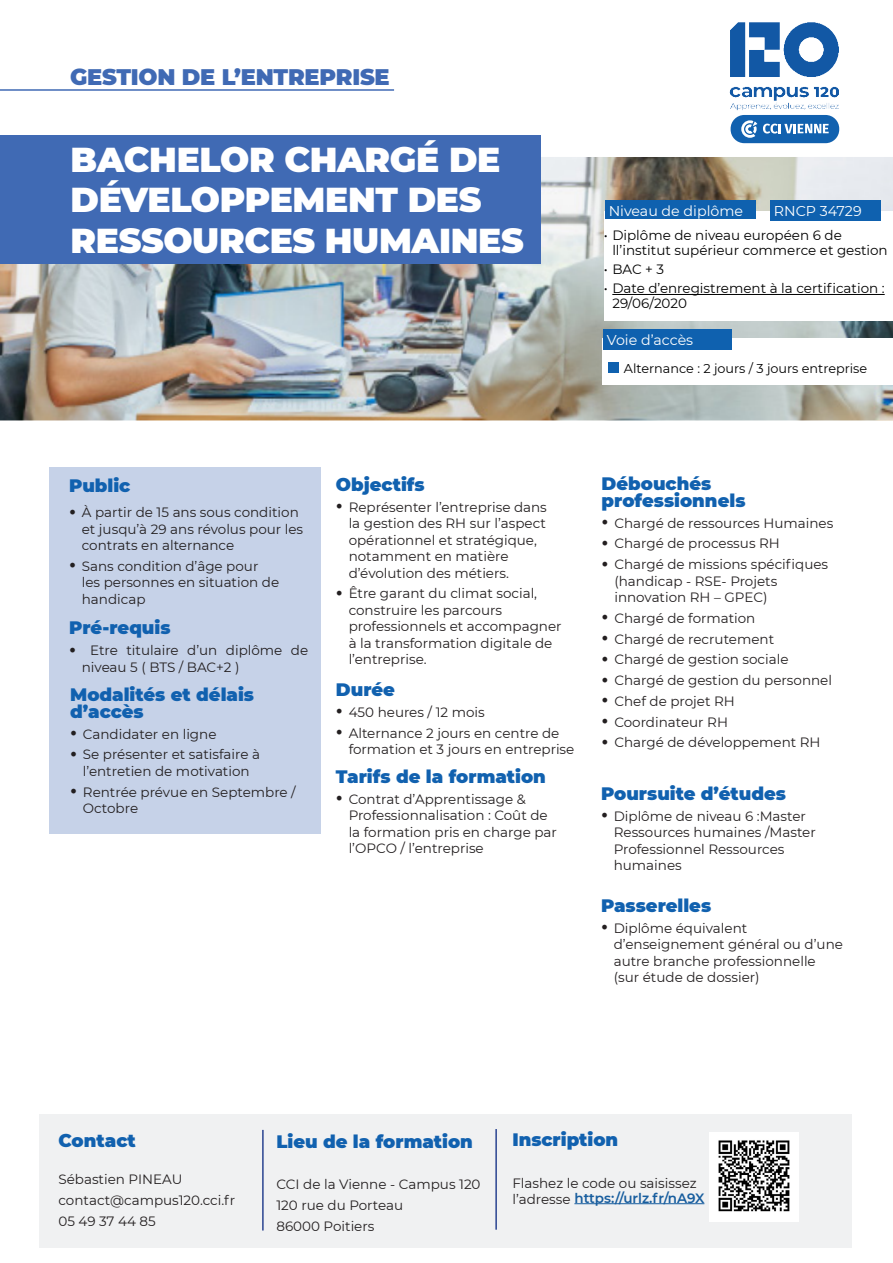
<style>
.page{position:relative;width:893px;height:1263px;background:#fff}
.page>*{position:absolute;margin:0;border:0;box-sizing:border-box;transform-origin:0 0}
.GRAND_TITRE_RUBRIQUE{font:900 34.5px/40.5px "Montserrat";letter-spacing:-.01em;color:#fff}
.GRAND_TITRE_RUBRIQUE-2{font:900 22.5px "Montserrat";letter-spacing:-.01em;color:#406ab4}
.problematique{font:900 18px/16.5px "Montserrat";color:#1161af}
.problematique-2{font:14.25px "Montserrat";color:#fff}
.problematique-3{font:13.5px/16.5px "Montserrat";color:#231f20}
.t1{font:13.5px/15px "Montserrat";color:#000}
.problematique-4{font:12.75px "Montserrat";color:#000}
.s1{font-family:"Minion Pro";font-size:18px}
.s2{font-weight:600;color:#175d9e}
</style>
<div class="page">
<img style="left:0;top:157px;width:893px;height:263px">
<img style="left:729px;top:22px;width:111px;height:122px">
<div style="left:731px;top:115px;width:108px;height:28px;background:#1161af;border-radius:14px"></div>
<svg style="left:763px;top:124px;width:66px;height:10px"></svg>
<svg style="left:741px;top:120px;width:16px;height:18px"></svg>
<div style="left:49px;top:467px;width:272px;height:366px;background:#c6d2e8"></div>
<div style="left:0;top:135px;width:540px;height:129px;background:#406ab4"></div>
<div style="left:605px;top:211px;width:288px;height:110px;background:#fff"></div>
<div style="left:605px;top:201px;width:150px;height:18px;background:#0f61af"></div>
<hr style="left:612px;top:294px;width:273px;height:1px;background:#000">
<div style="left:603px;top:338px;width:290px;height:47px;background:#fff"></div>
<div style="left:603px;top:330px;width:129px;height:20px;background:#0f61af"></div>
<div style="left:608px;top:363px;width:11px;height:10px;background:#0f61af"></div>
<div style="left:39px;top:1114px;width:812px;height:133px;background:#f0f1f2"></div>
<img style="left:709px;top:1132px;width:90px;height:89px">
<hr style="left:574px;top:1203px;width:130px;height:1px;background:#175d9e">
<hr style="left:262px;top:1130px;width:2px;height:100px;background:#253f8e">
<hr style="left:495px;top:1129px;width:2px;height:101px;background:#253f8e">
<div style="left:770px;top:201px;width:110px;height:20px;background:#0f61af"></div>
<hr style="left:0;top:89px;width:394px;height:2px;background:#406ab4">
<p class="GRAND_TITRE_RUBRIQUE-2" style="left:70px;top:60px;width:321px">GESTION DE L’ENTREPRISE</p>
<p class="GRAND_TITRE_RUBRIQUE" style="left:71px;top:137px;width:455px">BACHELOR CHARGÉ DE<br>DÉVELOPPEMENT DES<br>RESSOURCES HUMAINES</p>
<p class="problematique-2" style="left:609px;top:201px;width:136px">Niveau de diplôme</p>
<p class="t1" style="left:612px;top:227px;width:277px;text-indent:-9px">• Diplôme de niveau européen 6 de ll’institut supérieur commerce et gestion</p>
<p class="t1" style="left:604px;top:261px;width:62px">• BAC + 3</p>
<p class="t1" style="left:612px;top:281px;width:274px;text-indent:-9px">• Date d’enregistrement à la certification :<br>29/06/2020</p>
<p class="problematique-2" style="left:607px;top:330px;width:88px">Voie d’accès</p>
<p class="problematique-4" style="left:624px;top:359px;width:245px">Alternance : 2 jours / 3 jours entreprise</p>
<p class="problematique-2" style="left:774px;top:201px;width:89px">RNCP 34729</p>
<h3 class="problematique" style="left:69px;top:476px;width:63px">Public</h3>
<p class="problematique-3" style="left:82px;top:503px;width:223px;text-indent:-13px"><span class="s1">•</span> À partir de 15 ans sous condition et jusqu’à 29 ans révolus pour les contrats en alternance</p>
<p class="problematique-3" style="left:82px;top:557px;width:199px;text-indent:-13px"><span class="s1">•</span> Sans condition d’âge pour les personnes en situation de handicap</p>
<h3 class="problematique" style="left:69px;top:619px;width:103px">Pré-requis</h3>
<p class="problematique-3" style="left:82px;top:642px;width:228px;text-indent:-13px"><span class="s1">•</span> Etre titulaire d’un diplôme de niveau 5 ( BTS / BAC+2 )</p>
<h3 class="problematique" style="left:70px;top:686px;width:185px">Modalités et délais d’accès</h3>
<p class="problematique-3" style="left:70px;top:725px;width:148px"><span class="s1">•</span> Candidater en ligne</p>
<p class="problematique-3" style="left:70px;top:746px;width:191px;text-align:center"><span class="s1">•</span> Se présenter et satisfaire à l’entretien de motivation</p>
<p class="problematique-3" style="left:83px;top:783px;width:214px;text-indent:-13px"><span class="s1">•</span> Rentrée prévue en Septembre /<br>Octobre</p>
<p class="problematique" style="left:336px;top:475px;width:90px">Objectifs</p>
<p class="problematique-3" style="left:349px;top:498px;width:200px;text-indent:-13px"><span class="s1">•</span> Représenter l’entreprise dans la gestion des RH sur l’aspect opérationnel et stratégique, notamment en matière d’évolution des métiers.</p>
<p class="problematique-3" style="left:349px;top:585px;width:215px;text-indent:-13px"><span class="s1">•</span> Être garant du climat social, construire les parcours professionnels et accompagner à la transformation digitale de l’entreprise.</p>
<p class="problematique" style="left:336px;top:680px;width:61px">Durée</p>
<p class="problematique-3" style="left:336px;top:703px;width:150px"><span class="s1">•</span> 450 heures / 12 mois</p>
<p class="problematique-3" style="left:349px;top:724px;width:227px;text-indent:-13px"><span class="s1">•</span> Alternance 2 jours en centre de formation et 3 jours en entreprise</p>
<p class="problematique" style="left:336px;top:767px;width:211px">Tarifs de la formation</p>
<p class="problematique-3" style="left:349px;top:790px;width:210px;text-indent:-13px"><span class="s1">•</span> Contrat d’Apprentissage &amp;<br>Professionnalisation : Coût de la formation pris en charge par l’OPCO / l’entreprise</p>
<p class="problematique" style="left:602px;top:475px;width:145px">Débouchés professionnels</p>
<p class="problematique-3" style="left:602px;top:514px;width:233px"><span class="s1">•</span> Chargé de ressources Humaines</p>
<p class="problematique-3" style="left:602px;top:535px;width:180px"><span class="s1">•</span> Chargé de processus RH</p>
<p class="problematique-3" style="left:614px;top:556px;width:215px;text-indent:-13px"><span class="s1">•</span> Chargé de missions spécifiques (handicap - RSE- Projets innovation RH – GPEC)</p>
<p class="problematique-3" style="left:602px;top:609px;width:155px"><span class="s1">•</span> Chargé de formation</p>
<p class="problematique-3" style="left:602px;top:630px;width:174px"><span class="s1">•</span> Chargé de recrutement</p>
<p class="problematique-3" style="left:602px;top:651px;width:188px"><span class="s1">•</span> Chargé de gestion sociale</p>
<p class="problematique-3" style="left:602px;top:672px;width:232px"><span class="s1">•</span> Chargé de gestion du personnel</p>
<p class="problematique-3" style="left:602px;top:692px;width:135px"><span class="s1">•</span> Chef de projet RH</p>
<p class="problematique-3" style="left:602px;top:713px;width:128px"><span class="s1">•</span> Coordinateur RH</p>
<p class="problematique-3" style="left:602px;top:734px;width:220px"><span class="s1">•</span> Chargé de développement RH</p>
<p class="problematique" style="left:601px;top:784px;width:186px">Poursuite d’études</p>
<p class="problematique-3" style="left:614px;top:807px;width:204px;text-indent:-13px"><span class="s1">•</span> Diplôme de niveau 6 :Master<br>Ressources humaines /Master<br>Professionnel Ressources humaines</p>
<p class="problematique" style="left:601px;top:896px;width:112px">Passerelles</p>
<p class="problematique-3" style="left:614px;top:919px;width:231px;text-indent:-13px"><span class="s1">•</span> Diplôme équivalent d’enseignement général ou d’une autre branche professionnelle (sur étude de dossier)</p>
<p class="problematique" style="left:58px;top:1131px;width:79px">Contact</p>
<p class="problematique-3" style="left:58px;top:1170px;width:125px">Sébastien PINEAU</p>
<p class="problematique-3" style="left:58px;top:1191px;width:178px">contact@campus120.cci.fr</p>
<p class="problematique-3" style="left:58px;top:1212px;width:99px">05 49 37 44 85</p>
<p class="problematique" style="left:276px;top:1132px;width:198px">Lieu de la formation</p>
<p class="problematique-3" style="left:276px;top:1176px;width:206px">CCI de la Vienne - Campus 120</p>
<p class="problematique-3" style="left:276px;top:1197px;width:128px">120 rue du Porteau</p>
<p class="problematique-3" style="left:276px;top:1217px;width:100px">86000 Poitiers</p>
<p class="problematique" style="left:512px;top:1130px;width:107px">Inscription</p>
<p class="problematique-3" style="left:512px;top:1175px;width:194px;line-height:15px">Flashez le code ou saisissez l’adresse <span class="s2">https://urlz.fr/nA9X</span></p>
</div>
